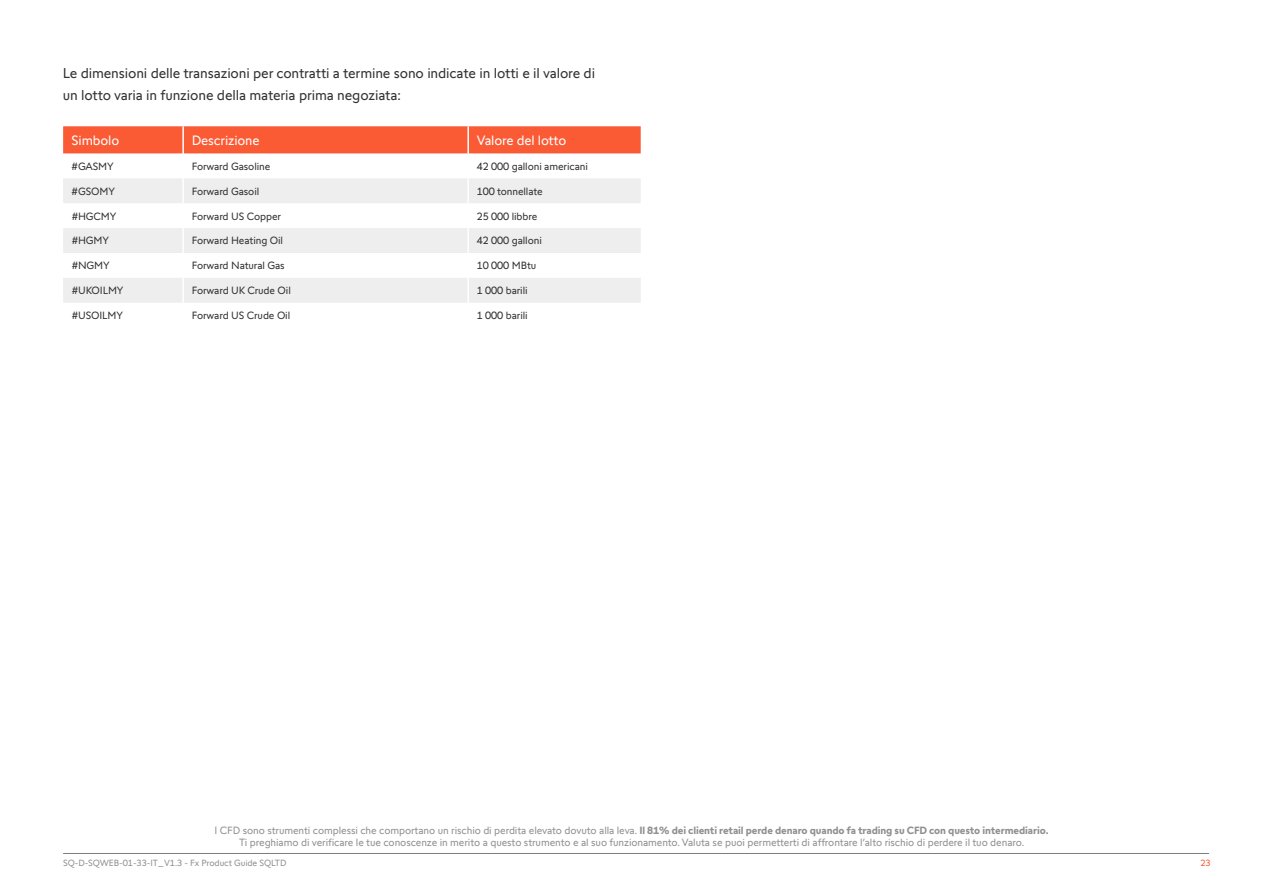
<style>
.page{position:relative;width:1263px;height:893px;background:#fff}
.page>*{position:absolute;margin:0;border:0;box-sizing:border-box;transform-origin:0 0}
.t1{font:14.25px/22.5px "Swissquote CT";letter-spacing:-.01em;color:#323232}
.t2{font:13.5px "Swissquote CT";letter-spacing:-.01em;color:#fff}
.t3{font:10.5px/12.6px "Swissquote CT";letter-spacing:-.01em;color:#909090;text-align:center}
.t4{font:10.5px "Swissquote CT";letter-spacing:-.01em;color:#323232}
.t5{font:9px "Swissquote CT";letter-spacing:-.01em;color:#909090}
.t6{font:9px "Swissquote CT";color:#fa5b35}
.s1{font-weight:700}
</style>
<div class="page">
<hr style="left:63px;top:853px;width:1146px;height:1px;background:#7a7d81">
<div style="left:63px;top:126px;width:578px;height:27px;background:#fa5b35"></div>
<svg style="left:63px;top:178px;width:578px;height:125px;fill:#eee"></svg>
<hr style="left:182px;top:178px;width:2px;height:25px;background:#fff">
<hr style="left:467px;top:178px;width:2px;height:25px;background:#fff">
<hr style="left:182px;top:203px;width:2px;height:25px;background:#fff">
<hr style="left:467px;top:203px;width:2px;height:25px;background:#fff">
<hr style="left:182px;top:228px;width:2px;height:25px;background:#fff">
<hr style="left:467px;top:228px;width:2px;height:25px;background:#fff">
<hr style="left:182px;top:253px;width:2px;height:25px;background:#fff">
<hr style="left:467px;top:253px;width:2px;height:25px;background:#fff">
<hr style="left:182px;top:278px;width:2px;height:25px;background:#fff">
<hr style="left:467px;top:278px;width:2px;height:25px;background:#fff">
<hr style="left:182px;top:126px;width:2px;height:27px;background:#fff">
<hr style="left:467px;top:126px;width:2px;height:27px;background:#fff">
<h1 class="t1" style="left:63px;top:61px;width:534px">Le dimensioni delle transazioni per contratti a termine sono indicate in lotti e il valore di un lotto varia in funzione della materia prima negoziata:</h1>
<p class="t2" style="left:72px;top:132px;width:49px">Simbolo</p>
<p class="t2" style="left:192px;top:132px;width:70px">Descrizione</p>
<p class="t2" style="left:477px;top:132px;width:91px">Valore del lotto</p>
<p class="t4" style="left:72px;top:160px;width:44px">#GASMY</p>
<p class="t4" style="left:192px;top:160px;width:80px">Forward Gasoline</p>
<p class="t4" style="left:477px;top:160px;width:113px">42 000 galloni americani</p>
<p class="t4" style="left:72px;top:185px;width:45px">#GSOMY</p>
<p class="t4" style="left:192px;top:185px;width:69px">Forward Gasoil</p>
<p class="t4" style="left:477px;top:185px;width:68px">100 tonnellate</p>
<p class="t4" style="left:72px;top:210px;width:46px">#HGCMY</p>
<p class="t4" style="left:192px;top:210px;width:91px">Forward US Copper</p>
<p class="t4" style="left:477px;top:210px;width:62px">25 000 libbre</p>
<p class="t4" style="left:72px;top:235px;width:39px">#HGMY</p>
<p class="t4" style="left:192px;top:235px;width:93px">Forward Heating Oil</p>
<p class="t4" style="left:477px;top:235px;width:67px">42 000 galloni</p>
<p class="t4" style="left:72px;top:260px;width:40px">#NGMY</p>
<p class="t4" style="left:192px;top:260px;width:95px">Forward Natural Gas</p>
<p class="t4" style="left:477px;top:260px;width:61px">10 000 MBtu</p>
<p class="t4" style="left:72px;top:284px;width:53px">#UKOILMY</p>
<p class="t4" style="left:192px;top:284px;width:101px">Forward UK Crude Oil</p>
<p class="t4" style="left:477px;top:284px;width:52px">1 000 barili</p>
<p class="t4" style="left:72px;top:309px;width:53px">#USOILMY</p>
<p class="t4" style="left:192px;top:309px;width:100px">Forward US Crude Oil</p>
<p class="t4" style="left:477px;top:309px;width:52px">1 000 barili</p>
<p class="t3" style="left:215px;top:824px;width:836px">I CFD sono strumenti complessi che comportano un rischio di perdita elevato dovuto alla leva. <span class="s1">Il 81% dei clienti retail perde denaro quando fa trading su CFD con questo intermediario.<br></span>Ti preghiamo di verificare le tue conoscenze in merito a questo strumento e al suo funzionamento. Valuta se puoi permetterti di affrontare l’alto rischio di perdere il tuo denaro.</p>
<p class="t5" style="left:63px;top:858px;width:225px">SQ-D-SQWEB-01-33-IT_V1.3 - Fx Product Guide SQLTD</p>
<p class="t6" style="left:1200px;top:858px;width:12px">23</p>
</div>
